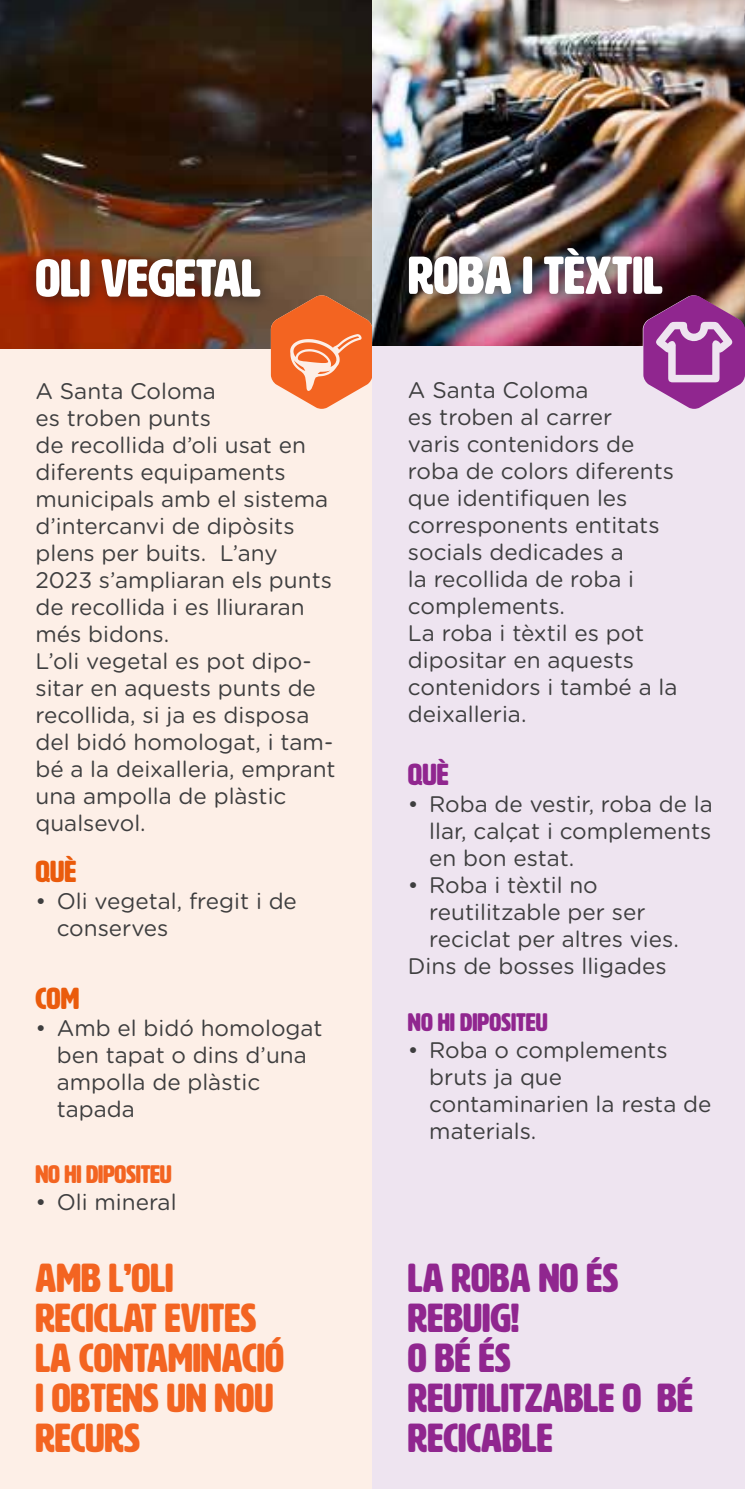
<style>
.page{position:relative;width:745px;height:1489px;background:#fff}
.page>*{position:absolute;margin:0;border:0;box-sizing:border-box;transform-origin:0 0}
.t1{font:52.5px "HWT Artz";color:#fff}
.t2{font:40px/40px "HWT Artz";color:#f36421}
.t3{font:40px/40px "HWT Artz";color:#90268f}
.t4{font:30px "HWT Artz";color:#ea5b0c}
.t5{font:30px "HWT Artz";color:#90268f}
.t6{font:25px "HWT Artz";letter-spacing:-.01em;color:#f36421}
.t7{font:25px "HWT Artz";color:#90268f}
.t8{font:22.5px/27px "Gotham Rounded";color:#3e3e3f}
</style>
<div class="page">
<div style="left:0;top:348px;width:372px;height:1140px;background:#fdefe7"></div>
<img style="left:0;top:0;width:372px;height:348px">
<div style="left:25px;top:247px;width:251px;height:65px;background:#231f20;opacity:.75"></div>
<svg style="left:271px;top:295px;width:101px;height:114px"></svg>
<img style="left:372px;top:0;width:372px;height:347px">
<div style="left:372px;top:347px;width:372px;height:1141px;background:#eee4f0"></div>
<div style="left:398px;top:238px;width:280px;height:72px;background:#231f20;opacity:.75"></div>
<svg style="left:642px;top:295px;width:102px;height:114px"></svg>
<h1 class="t1" style="left:35px;top:250px;width:226px">OLI VEGETAL</h1>
<p class="t8" style="left:35px;top:376px;width:301px">A Santa Coloma<br>es troben punts<br>de recollida d’oli usat en diferents equipaments municipals amb el sistema d’intercanvi de dipòsits plens per buits. L’any<br>2023 s’ampliaran els punts de recollida i es lliuraran més bidons.<br>L’oli vegetal es pot dipo&shy;sitar en aquests punts de recollida, si ja es disposa del bidó homologat, i tam&shy;bé a la deixalleria, emprant una ampolla de plàstic qualsevol.</p>
<h3 class="t4" style="left:35px;top:856px;width:42px">QUÈ</h3>
<p class="t8" style="left:57px;top:886px;width:241px;text-indent:-21px">• Oli vegetal, fregit i de conserves</p>
<h3 class="t4" style="left:35px;top:982px;width:45px">COM</h3>
<p class="t8" style="left:57px;top:1012px;width:267px;text-indent:-21px">• Amb el bidó homologat ben tapat o dins d’una ampolla de plàstic tapada</p>
<p class="t6" style="left:35px;top:1160px;width:138px">NO HI DIPOSITEU</p>
<p class="t8" style="left:35px;top:1186px;width:142px">• Oli mineral</p>
<h2 class="t2" style="left:35px;top:1258px;width:250px">AMB L’OLI<br>RECICLAT EVITES<br>LA CONTAMINACIÓ<br>I OBTENS UN NOU<br>RECURS</h2>
<h1 class="t1" style="left:407px;top:248px;width:256px">ROBA I TÈXTIL</h1>
<p class="t8" style="left:407px;top:375px;width:271px">A Santa Coloma<br>es troben al carrer<br>varis contenidors de roba de colors diferents que identifiquen les corresponents entitats socials dedicades a<br>la recollida de roba i complements.<br>La roba i tèxtil es pot dipositar en aquests contenidors i també a la deixalleria.</p>
<h3 class="t5" style="left:407px;top:758px;width:42px">QUÈ</h3>
<p class="t8" style="left:429px;top:789px;width:285px;text-align:justify;text-indent:-21px">• Roba de vestir, roba de la llar, calçat i complements en bon estat.</p>
<p class="t8" style="left:407px;top:870px;width:191px">• Roba i tèxtil no</p>
<p class="t8" style="left:429px;top:897px;width:217px">reutilitzable per ser</p>
<p class="t8" style="left:429px;top:924px;width:251px">reciclat per altres vies.</p>
<p class="t8" style="left:407px;top:951px;width:260px">Dins de bosses lligades</p>
<p class="t7" style="left:407px;top:1009px;width:141px">NO HI DIPOSITEU</p>
<p class="t8" style="left:429px;top:1035px;width:283px;text-indent:-21px">• Roba o complements bruts ja que contaminarien la resta de materials.</p>
<h2 class="t3" style="left:407px;top:1258px;width:286px">LA ROBA NO ÉS<br>REBUIG!<br>O BÉ ÉS<br>REUTILITZABLE O BÉ<br>RECICABLE</h2>
</div>
